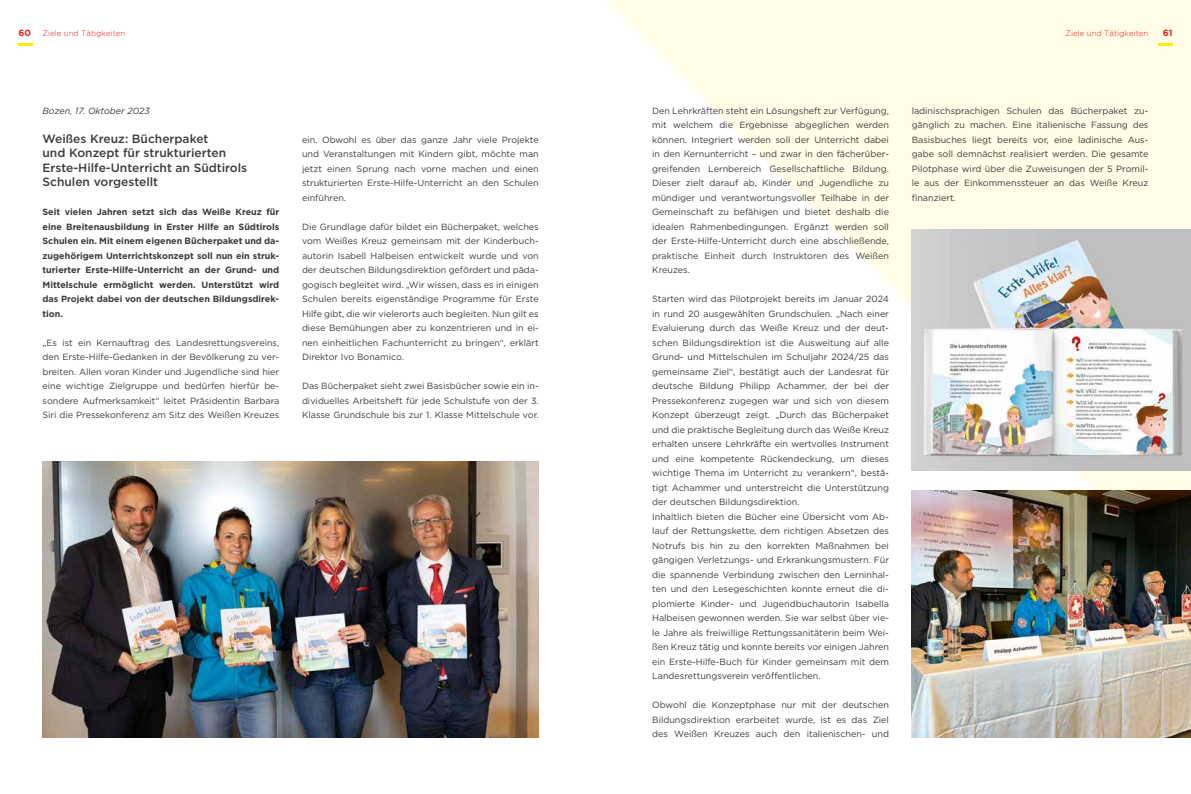
<style>
.page{position:relative;width:1191px;height:794px;background:#fff}
.page>*{position:absolute;margin:0;border:0;box-sizing:border-box;transform-origin:0 0}
.t1{font:500 12px/14.5px "Gotham";color:#3c3c3b}
.t2{font:9px/14.5px "Gotham";color:#3c3c3b;text-align:justify}
.t3{font:700 9px/14.5px "Gotham";color:#3c3c3b;text-align:justify}
.t4{font:italic 9px "Gotham";color:#3c3c3b}
.t5{font:700 9px "Gotham";color:#e2241d}
.t6{font:300 8px "Gotham";color:#e2241d}
</style>
<div class="page">
<svg style="left:604px;top:0;width:587px;height:491px;fill:#fffce7"></svg>
<img style="left:911px;top:230px;width:280px;height:241px">
<img style="left:911px;top:491px;width:280px;height:246px">
<img style="left:43px;top:462px;width:496px;height:275px">
<svg style="left:18px;top:43px;width:15px;height:2px"></svg>
<svg style="left:1158px;top:43px;width:14px;height:2px"></svg>
<p class="t5" style="left:18px;top:27px;width:14px">60</p>
<p class="t5" style="left:1162px;top:27px;width:11px">61</p>
<p class="t6" style="left:43px;top:28px;width:84px">Ziele und Tätigkeiten</p>
<p class="t6" style="left:1065px;top:28px;width:84px">Ziele und Tätigkeiten</p>
<p class="t4" style="left:43px;top:105px;width:109px">Bozen, 17. Oktober 2023</p>
<h1 class="t1" style="left:43px;top:131px;width:206px">Weißes Kreuz: Bücherpaket<br>und Konzept für strukturierten<br>Erste-Hilfe-Unterricht an Südtirols<br>Schulen vorgestellt</h1>
<p class="t3" style="left:43px;top:205px;width:238px">Seit vielen Jahren setzt sich das Weiße Kreuz für eine Breitenausbildung in Erster Hilfe an Südtirols Schulen ein. Mit einem eigenen Bücherpaket und da&shy;zugehörigem Unterrichtskonzept soll nun ein struk&shy;turierter Erste-Hilfe-Unterricht an der Grund- und Mittelschule ermöglicht werden. Unterstützt wird das Projekt dabei von der deutschen Bildungsdirek&shy;tion.</p>
<p class="t2" style="left:43px;top:335px;width:238px">„Es ist ein Kernauftrag des Landesrettungsvereins, den Erste-Hilfe-Gedanken in der Bevölkerung zu ver&shy;breiten. Allen voran Kinder und Jugendliche sind hier eine wichtige Zielgruppe und bedürfen hierfür be&shy;sondere Aufmerksamkeit“ leitet Präsidentin Barbara Siri die Pressekonferenz am Sitz des Weißen Kreuzes</p>
<p class="t2" style="left:302px;top:132px;width:238px">ein. Obwohl es über das ganze Jahr viele Projekte und Veranstaltungen mit Kindern gibt, möchte man jetzt einen Sprung nach vorne machen und einen strukturierten Erste-Hilfe-Unterricht an den Schulen einführen.</p>
<p class="t2" style="left:302px;top:219px;width:238px">Die Grundlage dafür bildet ein Bücherpaket, welches vom Weißes Kreuz gemeinsam mit der Kinderbuch&shy;autorin Isabell Halbeisen entwickelt wurde und von der deutschen Bildungsdirektion gefördert und päda&shy;gogisch begleitet wird. „Wir wissen, dass es in einigen Schulen bereits eigenständige Programme für Erste Hilfe gibt, die wir vielerorts auch begleiten. Nun gilt es diese Bemühungen aber zu konzentrieren und in ei&shy;nen einheitlichen Fachunterricht zu bringen“, erklärt Direktor Ivo Bonamico.</p>
<p class="t2" style="left:302px;top:379px;width:238px;text-align:left">Das Bücherpaket sieht zwei Basisbücher sowie ein in&shy;dividuelles Arbeitsheft für jede Schulstufe von der 3.<br>Klasse Grundschule bis zur 1. Klasse Mittelschule vor.</p>
<p class="t2" style="left:652px;top:103px;width:238px;text-align:left">Den Lehrkräften steht ein Lösungsheft zur Verfügung, mit welchem die Ergebnisse abgeglichen werden können. Integriert werden soll der Unterricht dabei in den Kernunterricht – und zwar in den fächerüber&shy;greifenden Lernbereich Gesellschaftliche Bildung.<br>Dieser zielt darauf ab, Kinder und Jugendliche zu mündiger und verantwortungsvoller Teilhabe in der Gemeinschaft zu befähigen und bietet deshalb die idealen Rahmenbedingungen. Ergänzt werden soll der Erste-Hilfe-Unterricht durch eine abschließende, praktische Einheit durch Instruktoren des Weißen Kreuzes.</p>
<p class="t2" style="left:652px;top:292px;width:238px;text-align:left">Starten wird das Pilotprojekt bereits im Januar 2024 in rund 20 ausgewählten Grundschulen. „Nach einer Evaluierung durch das Weiße Kreuz und der deut&shy;schen Bildungsdirektion ist die Ausweitung auf alle Grund- und Mittelschulen im Schuljahr 2024/25 das gemeinsame Ziel“, bestätigt auch der Landesrat für deutsche Bildung Philipp Achammer, der bei der Pressekonferenz zugegen war und sich von diesem Konzept überzeugt zeigt. „Durch das Bücherpaket und die praktische Begleitung durch das Weiße Kreuz erhalten unsere Lehrkräfte ein wertvolles Instrument und eine kompetente Rückendeckung, um dieses wichtige Thema im Unterricht zu verankern“, bestä&shy;tigt Achammer und unterstreicht die Unterstützung der deutschen Bildungsdirektion.<br>Inhaltlich bieten die Bücher eine Übersicht vom Ab&shy;lauf der Rettungskette, dem richtigen Absetzen des Notrufs bis hin zu den korrekten Maßnahmen bei gängigen Verletzungs- und Erkrankungsmustern. Für die spannende Verbindung zwischen den Lerninhal&shy;ten und den Lesegeschichten konnte erneut die di&shy;plomierte Kinder- und Jugendbuchautorin Isabella Halbeisen gewonnen werden. Sie war selbst über vie&shy;le Jahre als freiwillige Rettungssanitäterin beim Wei&shy;ßen Kreuz tätig und konnte bereits vor einigen Jahren ein Erste-Hilfe-Buch für Kinder gemeinsam mit dem Landesrettungsverein veröffentlichen.</p>
<p class="t2" style="left:652px;top:698px;width:238px">Obwohl die Konzeptphase nur mit der deutschen Bildungsdirektion erarbeitet wurde, ist es das Ziel des Weißen Kreuzes auch den italienischen- und</p>
<p class="t2" style="left:911px;top:103px;width:238px">ladinischsprachigen Schulen das Bücherpaket zu&shy;gänglich zu machen. Eine italienische Fassung des Basisbuches liegt bereits vor, eine ladinische Aus&shy;gabe soll demnächst realisiert werden. Die gesamte Pilotphase wird über die Zuweisungen der 5 Promil&shy;le aus der Einkommenssteuer an das Weiße Kreuz finanziert.</p>
</div>
